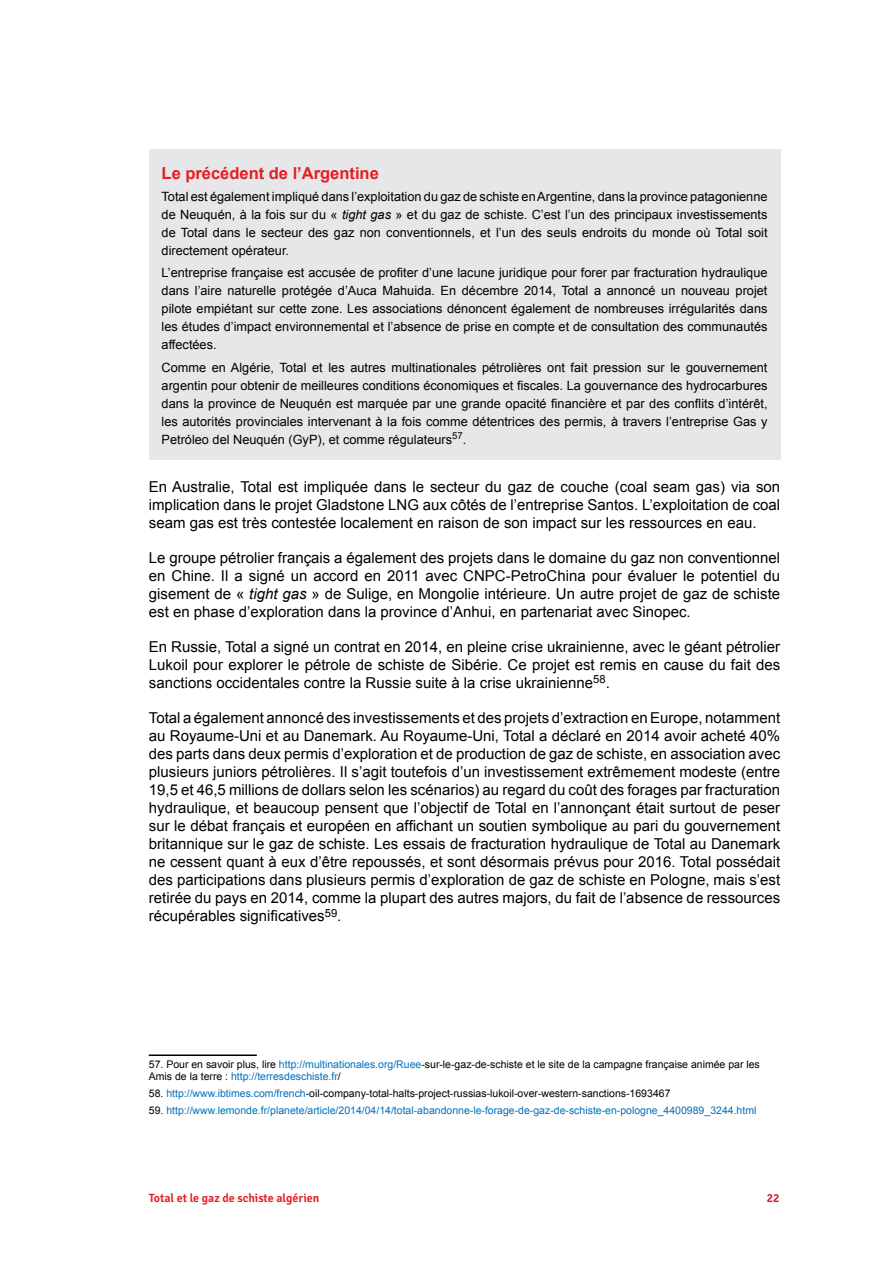
<style>
.page{position:relative;width:893px;height:1263px;background:#fff}
.page>*{position:absolute;margin:0;border:0;box-sizing:border-box;transform-origin:0 0}
.t1{font:700 16.5px "Arial";color:#e31e25}
.t2{font:15px/18px "Arial";color:#000;text-align:justify}
.t3{font:12.75px/18px "Arial";color:#000;text-align:justify}
.t4{font:600 12px "Signika";color:#e31e25}
.t5{font:600 12px "Signika";color:#c61d23}
.t6{font:10.5px/12.6px "Arial";color:#000}
.t7{font:10.5px "Arial";color:#0072bc}
.s1{font-style:italic}
.s2{color:#0072bc}
.s3{color:#000}
</style>
<div class="page">
<div style="left:149px;top:149px;width:631px;height:310px;background:#e6e7e8"></div>
<hr style="left:149px;top:1054px;width:108px;height:2px;background:#000">
<p class="t1" style="left:162px;top:161px;width:219px">Le précédent de l’Argentine</p>
<p class="t3" style="left:162px;top:188px;width:607px">Total est également impliqué dans l’exploitation du gaz de schiste en Argentine, dans la province patagonienne de Neuquén, à la fois sur du « <span class="s1">tight gas</span> » et du gaz de schiste. C’est l’un des principaux investissements de Total dans le secteur des gaz non conventionnels, et l’un des seuls endroits du monde où Total soit directement opérateur.</p>
<p class="t3" style="left:162px;top:264px;width:607px">L’entreprise française est accusée de profiter d’une lacune juridique pour forer par fracturation hydraulique dans l’aire naturelle protégée d’Auca Mahuida. En décembre 2014, Total a annoncé un nouveau projet pilote empiétant sur cette zone. Les associations dénoncent également de nombreuses irrégularités dans les études d’impact environnemental et l’absence de prise en compte et de consultation des communautés affectées.</p>
<p class="t3" style="left:162px;top:358px;width:607px">Comme en Algérie, Total et les autres multinationales pétrolières ont fait pression sur le gouvernement argentin pour obtenir de meilleures conditions économiques et fiscales. La gouvernance des hydrocarbures dans la province de Neuquén est marquée par une grande opacité financière et par des conflits d’intérêt, les autorités provinciales intervenant à la fois comme détentrices des permis, à travers l’entreprise Gas y Petróleo del Neuquén (GyP), et comme régulateurs<sup>57</sup>.</p>
<p class="t2" style="left:149px;top:478px;width:633px">En Australie, Total est impliquée dans le secteur du gaz de couche (coal seam gas) via son implication dans le projet Gladstone LNG aux côtés de l’entreprise Santos. L’exploitation de coal seam gas est très contestée localement en raison de son impact sur les ressources en eau.</p>
<p class="t2" style="left:149px;top:549px;width:633px">Le groupe pétrolier français a également des projets dans le domaine du gaz non conventionnel en Chine. Il a signé un accord en 2011 avec CNPC-PetroChina pour évaluer le potentiel du gisement de « <span class="s1">tight gas</span> » de Sulige, en Mongolie intérieure. Un autre projet de gaz de schiste est en phase d’exploration dans la province d’Anhui, en partenariat avec Sinopec.</p>
<p class="t2" style="left:149px;top:638px;width:633px">En Russie, Total a signé un contrat en 2014, en pleine crise ukrainienne, avec le géant pétrolier Lukoil pour explorer le pétrole de schiste de Sibérie. Ce projet est remis en cause du fait des sanctions occidentales contre la Russie suite à la crise ukrainienne<sup>58</sup>.</p>
<p class="t2" style="left:149px;top:709px;width:633px">Total a également annoncé des investissements et des projets d’extraction en Europe, notamment au Royaume-Uni et au Danemark. Au Royaume-Uni, Total a déclaré en 2014 avoir acheté 40% des parts dans deux permis d’exploration et de production de gaz de schiste, en association avec plusieurs juniors pétrolières. Il s’agit toutefois d’un investissement extrêmement modeste (entre 19,5 et 46,5 millions de dollars selon les scénarios) au regard du coût des forages par fracturation hydraulique, et beaucoup pensent que l’objectif de Total en l’annonçant était surtout de peser sur le débat français et européen en affichant un soutien symbolique au pari du gouvernement britannique sur le gaz de schiste. Les essais de fracturation hydraulique de Total au Danemark ne cessent quant à eux d’être repoussés, et sont désormais prévus pour 2016. Total possédait des participations dans plusieurs permis d’exploration de gaz de schiste en Pologne, mais s’est retirée du pays en 2014, comme la plupart des autres majors, du fait de l’absence de ressources récupérables significatives<sup>59</sup>.</p>
<p class="t6" style="left:149px;top:1058px;width:613px">57. Pour en savoir plus, lire <span class="s2">http://multinationales.org/Ruee</span>-sur-le-gaz-de-schiste et le site de la campagne française animée par les<br>Amis de la terre : <span class="s2">http://terresdeschiste.fr</span>/</p>
<p class="t6" style="left:149px;top:1087px;width:523px">58. <span class="s2">http://www.ibtimes.com/french</span>-oil-company-total-halts-project-russias-lukoil-over-western-sanctions-1693467</p>
<p class="t7" style="left:149px;top:1103px;width:609px"><span class="s3">59.</span> http://www.lemonde.fr/planete/article/2014/04/14/total-abandonne-le-forage-de-gaz-de-schiste-en-pologne_4400989_3244.html</p>
<p class="t4" style="left:149px;top:1191px;width:172px">Total et le gaz de schiste algérien</p>
<p class="t5" style="left:767px;top:1191px;width:14px">22</p>
</div>
